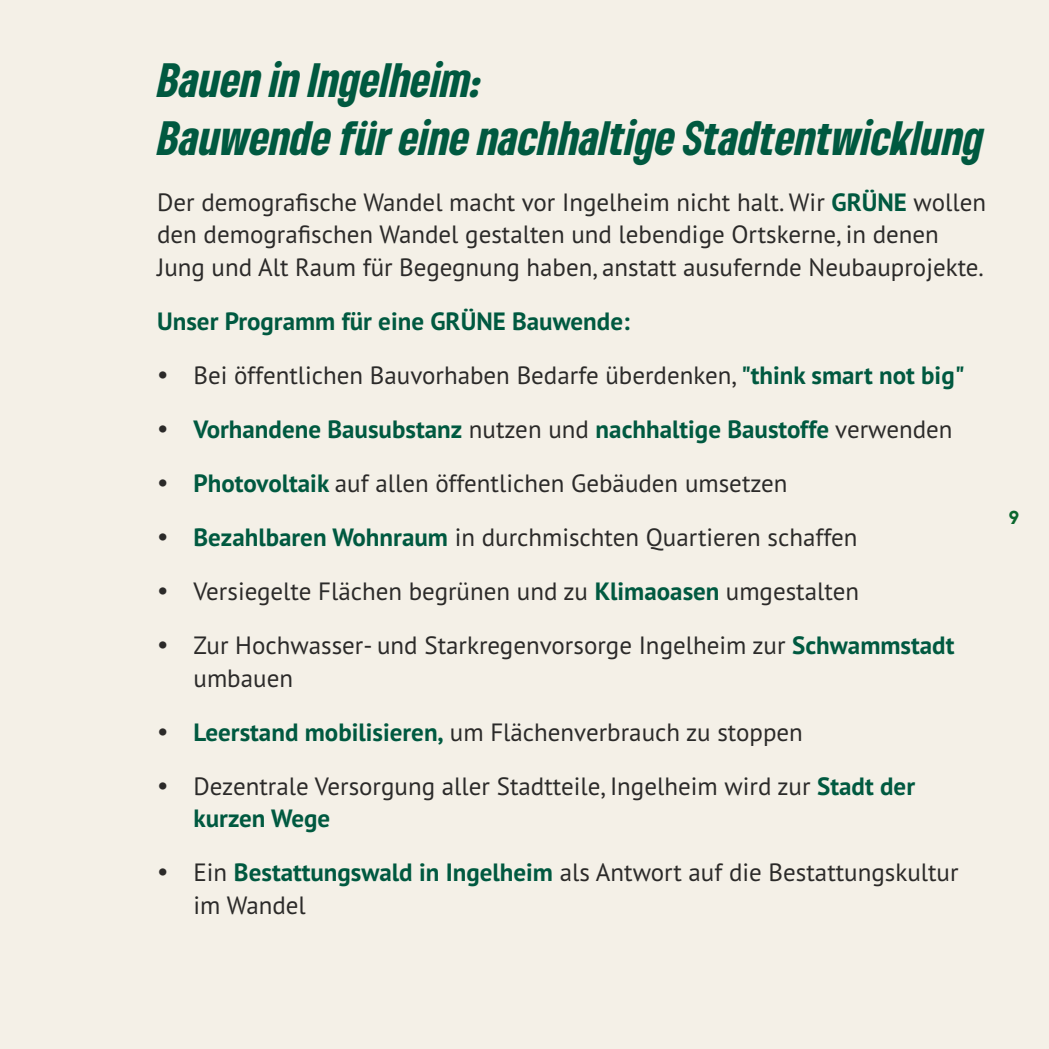
<style>
.page{position:relative;width:1049px;height:1049px;background:#f4f0e7}
.page>*{position:absolute;margin:0;border:0;box-sizing:border-box;transform-origin:0 0}
.t1{font:italic 900 condensed 45px/57.5px "Gruene Type";color:#005940}
.t2{font:25px/54px "PT Sans";color:#2b2a29}
.t3{font:700 25px/54px "PT Sans";color:#005940}
.t4{font:18px "Arvo Gruen";color:#0a672e}
.s1{font-weight:700;color:#005940}
.s2{font-weight:400;color:#2b2a29}
</style>
<div class="page">
<h1 class="t1" style="left:158px;top:50px;width:827px">Bauen in Ingelheim:<br>Bauwende für eine nachhaltige Stadtentwicklung</h1>
<p class="t2" style="left:157px;top:188px;width:830px;line-height:32.5px">Der demografische Wandel macht vor Ingelheim nicht halt. Wir <span class="s1">GRÜNE</span> wollen den demografischen Wandel gestalten und lebendige Ortskerne, in denen<br>Jung und Alt Raum für Begegnung haben, anstatt ausufernde Neubauprojekte.</p>
<p class="t2" style="left:194px;top:296px;width:773px;text-indent:-36px"><span class="s1">Unser Programm für eine GRÜNE Bauwende:<br></span>Bei öffentlichen Bauvorhaben Bedarfe überdenken, <span class="s1">"think smart not big" Vorhandene Bausubstanz</span> nutzen und <span class="s1">nachhaltige Baustoffe</span> verwenden <span class="s1">Photovoltaik</span> auf allen öffentlichen Gebäuden umsetzen<br><span class="s1">Bezahlbaren Wohnraum</span> in durchmischten Quartieren schaffen Versiegelte Flächen begrünen und zu <span class="s1">Klimaoasen</span> umgestalten<br>Zur Hochwasser- und Starkregenvorsorge Ingelheim zur <span class="s1">Schwammstadt</span></p>
<p class="t2" style="left:194px;top:653px;width:723px">umbauen<br><span class="s1">Leerstand mobilisieren,</span> um Flächenverbrauch zu stoppen<br>Dezentrale Versorgung aller Stadtteile, Ingelheim wird zur <span class="s1">Stadt der</span></p>
<p class="t3" style="left:193px;top:794px;width:766px">kurzen Wege<br><span class="s2">Ein</span> Bestattungswald in Ingelheim <span class="s2">als Antwort auf die Bestattungskultur</span></p>
<p class="t2" style="left:193px;top:880px;width:114px">im Wandel</p>
<p class="t4" style="left:1008px;top:511px;width:12px">9</p>
</div>
